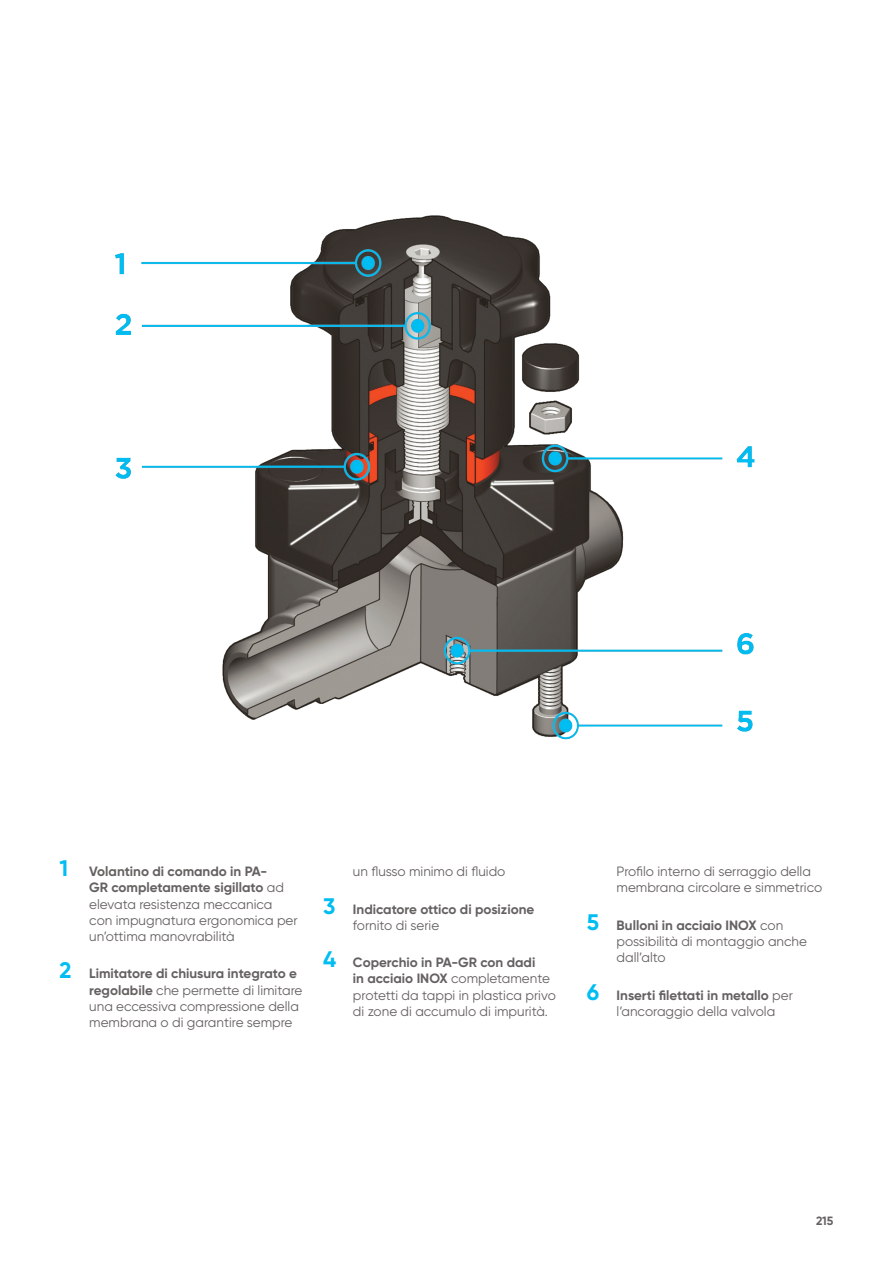
<style>
.page{position:relative;width:893px;height:1263px;background:#fff}
.page>*{position:absolute;margin:0;border:0;box-sizing:border-box;transform-origin:0 0}
.t1{font:13.5px/16.2px "Gilroy";color:#656160}
.t2{font:700 13.5px/16.2px "Gilroy";color:#656160}
.t3{font:700 12px "Gilroy";color:#656160}
.s1{font-weight:700;font-size:22.5px;color:#01bdf2}
.s2{font-weight:700}
.s3{font-size:22.5px;color:#01bdf2}
.s4{font-weight:400}
</style>
<div class="page">
<img style="left:115px;top:215px;width:640px;height:525px">
<p class="t1" style="left:89px;top:863px;width:210px;text-indent:-30px"><span class="s1">1</span> <span class="s2">Volantino di comando in PA-<br>GR completamente sigillato</span> ad elevata resistenza meccanica con impugnatura ergonomica per un’ottima manovrabilità</p>
<p class="t1" style="left:89px;top:965px;width:215px;text-indent:-30px"><span class="s1">2</span> <span class="s2">Limitatore di chiusura integrato e regolabile</span> che permette di limitare una eccessiva compressione della membrana o di garantire sempre</p>
<p class="t1" style="left:353px;top:863px;width:154px">un flusso minimo di fluido</p>
<p class="t2" style="left:353px;top:901px;width:183px;text-indent:-30px"><span class="s3">3</span> Indicatore ottico di posizione <span class="s4">fornito di serie</span></p>
<p class="t1" style="left:353px;top:954px;width:204px;text-indent:-30px"><span class="s1">4</span> <span class="s2">Coperchio in PA-GR con dadi<br>in acciaio INOX</span> completamente protetti da tappi in plastica privo di zone di accumulo di impurità.</p>
<p class="t1" style="left:617px;top:863px;width:207px">Profilo interno di serraggio della membrana circolare e simmetrico</p>
<p class="t1" style="left:617px;top:917px;width:192px;text-indent:-30px"><span class="s1">5</span> <span class="s2">Bulloni in acciaio INOX</span> con possibilità di montaggio anche dall’alto</p>
<p class="t1" style="left:617px;top:987px;width:178px;text-indent:-30px"><span class="s1">6</span> <span class="s2">Inserti filettati in metallo</span> per l’ancoraggio della valvola</p>
<p class="t3" style="left:816px;top:1213px;width:19px">215</p>
</div>
